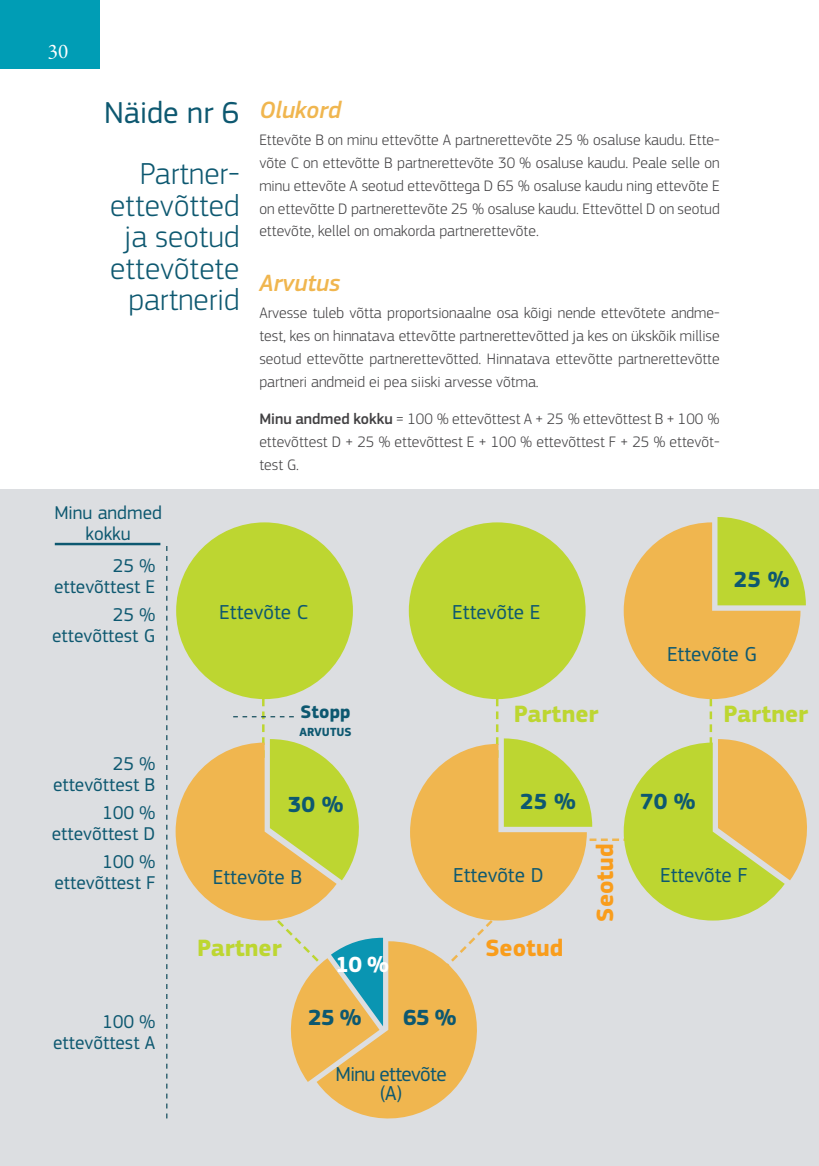
<style>
.page{position:relative;width:819px;height:1166px;background:#fff}
.page>*{position:absolute;margin:0;border:0;box-sizing:border-box;transform-origin:0 0}
.title_2_right_light{font:300 31.5px/31.5px "EC Square Sans Pro";color:#0d5870;text-align:right}
.title_2_right{font:31.5px "EC Square Sans Pro";color:#0d5870}
.t1{font:700 24.5px "EC Square Sans Pro";color:#bdd631}
.title_2_orange{font:italic 500 24.5px "EC Square Sans Pro";color:#f0b64f}
.t2{font:700 24.5px "EC Square Sans Pro";color:#f99d1c}
.t3{font:700 22.75px "EC Square Sans Pro";color:#0d5870}
.t4{font:700 22.75px "EC Square Sans Pro";color:#fff}
.t5{font:21px "EC Square Sans Pro";color:#0d5870}
.t6{font:21px/19.6px "EC Square Sans Pro";letter-spacing:-.03em;color:#0d5870;text-align:center}
.t7{font:21px "Garamond Premr Pro";color:#fff}
.t8{font:19.25px/21px "EC Square Sans Pro";color:#0d5870;text-align:right}
.t9{font:700 18.9px "EC Square Sans Pro";color:#0d5870}
.body_nsb{font:300 15.75px/22.8px "EC Square Sans Pro";color:#414042;text-align:justify}
.body{font:300 15.75px/22.8px "EC Square Sans Pro";color:#414042;text-align:justify}
.t10{font:700 12.25px "EC Square Sans Pro";color:#0d5870}
.s1{font-weight:500}
</style>
<div class="page">
<div style="left:0;top:0;width:99px;height:68px;background:#009db5"></div>
<div style="left:0;top:490px;width:819px;height:676px;background:#dcdee1"></div>
<svg style="left:166px;top:546px;width:1px;height:572px"></svg>
<hr style="left:55px;top:543px;width:105px;height:2px;background:#0d5870">
<svg style="left:176px;top:517px;width:631px;height:602px"></svg>
<h3 class="t7" style="left:48px;top:39px;width:22px">30</h3>
<p class="title_2_right" style="left:104px;top:94px;width:137px">Näide nr 6</p>
<p class="title_2_right_light" style="left:110px;top:158px;width:131px">Partner&shy;ettevõtted ja seotud ettevõtete partnerid</p>
<p class="title_2_orange" style="left:259px;top:95px;width:83px">Olukord</p>
<p class="body_nsb" style="left:259px;top:129px;width:462px">Ettevõte B on minu ettevõtte A partnerettevõte 25 % osaluse kaudu. Ette&shy;võte C on ettevõtte B partnerettevõte 30 % osaluse kaudu. Peale selle on minu ettevõte A seotud ettevõttega D 65 % osaluse kaudu ning ettevõte E on ettevõtte D partnerettevõte 25 % osaluse kaudu. Ettevõttel D on seotud ettevõte, kellel on omakorda partnerettevõte.</p>
<p class="title_2_orange" style="left:259px;top:268px;width:82px">Arvutus</p>
<p class="body_nsb" style="left:259px;top:302px;width:462px">Arvesse tuleb võtta proportsionaalne osa kõigi nende ettevõtete andme&shy;test, kes on hinnatava ettevõtte partnerettevõtted ja kes on ükskõik millise seotud ettevõtte partnerettevõtted. Hinnatava ettevõtte partnerettevõtte partneri andmeid ei pea siiski arvesse võtma.</p>
<p class="body" style="left:259px;top:407px;width:462px"><span class="s1">Minu andmed kokku</span> = 100 % ettevõttest A + 25 % ettevõttest B + 100 % ettevõttest D + 25 % ettevõttest E + 100 % ettevõttest F + 25 % ettevõt&shy;test G.</p>
<p class="t8" style="left:54px;top:502px;width:109px;text-align:center">Minu andmed kokku</p>
<p class="t8" style="left:54px;top:555px;width:103px">25 % ettevõttest E</p>
<p class="t8" style="left:52px;top:604px;width:105px">25 % ettevõttest G</p>
<p class="t5" style="left:219px;top:599px;width:90px">Ettevõte C</p>
<p class="t5" style="left:452px;top:599px;width:90px">Ettevõte E</p>
<p class="t3" style="left:733px;top:566px;width:57px">25 %</p>
<p class="t8" style="left:53px;top:753px;width:104px">25 % ettevõttest B</p>
<p class="t8" style="left:52px;top:802px;width:105px">100 % ettevõttest D</p>
<p class="t8" style="left:55px;top:851px;width:102px">100 % ettevõttest F</p>
<p class="t8" style="left:53px;top:1011px;width:104px">100 % ettevõttest A</p>
<p class="t9" style="left:300px;top:700px;width:51px">Stopp</p>
<p class="t10" style="left:299px;top:725px;width:54px">ARVUTUS</p>
<p class="t3" style="left:288px;top:790px;width:57px">30 %</p>
<p class="t5" style="left:667px;top:642px;width:92px">Ettevõte G</p>
<p class="t1" style="left:514px;top:700px;width:86px">Partner</p>
<p class="t1" style="left:723px;top:700px;width:86px">Partner</p>
<p class="t3" style="left:520px;top:787px;width:57px">25 %</p>
<p class="t3" style="left:640px;top:787px;width:57px">70 %</p>
<p class="t5" style="left:213px;top:865px;width:91px">Ettevõte B</p>
<p class="t5" style="left:453px;top:863px;width:92px">Ettevõte D</p>
<p class="t1" style="left:197px;top:933px;width:86px">Partner</p>
<p class="t4" style="left:335px;top:950px;width:55px">10 %</p>
<p class="t3" style="left:308px;top:1003px;width:55px">25 %</p>
<p class="t3" style="left:403px;top:1003px;width:55px">65 %</p>
<p class="t6" style="left:335px;top:1064px;width:113px">Minu ettevõte (A)</p>
<p class="t2" style="left:485px;top:933px;width:79px">Seotud</p>
<p class="t2" style="left:590px;top:921px;width:79px;rotate:-90deg">Seotud</p>
<p class="t5" style="left:660px;top:863px;width:89px">Ettevõte F</p>
</div>
